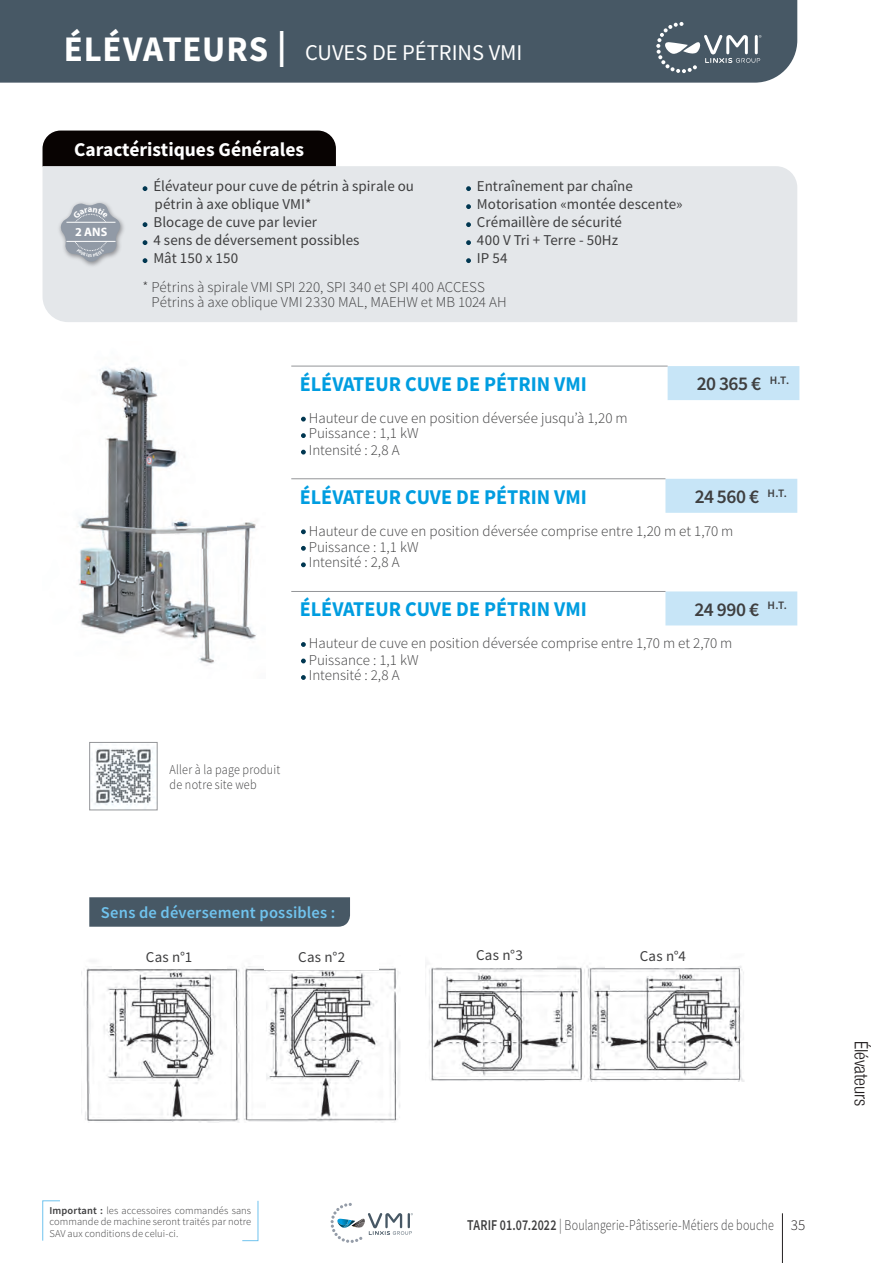
<style>
.page{position:relative;width:893px;height:1263px;background:#fff}
.page>*{position:absolute;margin:0;border:0;box-sizing:border-box;transform-origin:0 0}
.MODELE_2022{font:700 36px "Source Sans Pro";letter-spacing:.02em;color:#fff}
.Gammes_2022{font:22.5px "Source Sans Pro";color:#fff}
.Modele_BLEU_2022{font:700 21px "Source Sans Pro";color:#009de0;scale:.96 1}
.Caract__Generales_Ti{font:700 19.5px "Source Sans Pro";color:#fff}
.Prix_2022{font:600 19.5px "Source Sans Pro";letter-spacing:-.025em;color:#3e3e3f}
.t1{font:300 condensed 18.3px "Helvetica Neue LT";letter-spacing:-.01em;color:#231f20}
.t2{font:600 16.5px "Source Sans Pro";letter-spacing:.015em;color:#70c3ee}
.Infos_2022{font:300 15px "Source Sans Pro";color:#3e3e3f}
.Presentation_Texte_2{font:15px/18px "Source Sans Pro";letter-spacing:.005em;color:#3e3e3f}
.Legende_photo{font:300 15px/15px "Source Sans Pro";letter-spacing:.005em;color:#3e3e3f}
.Legende_photo-2{font:300 15px "Source Sans Pro";letter-spacing:.005em;color:#3e3e3f;scale:.8 1}
.t3{font:300 13.5px/15px "Source Sans Pro";letter-spacing:.015em;color:#3e3e3f;scale:.9 1}
.t4{font:700 12.15px "Myriad Pro";color:#fff}
.t5{font:600 11.4px "Source Sans Pro";color:#3e3e3f}
.t6{font:300 10.5px/11.2px "Source Sans Pro";letter-spacing:.005em;color:#3e3e3f;text-align:justify}
.s1{font-weight:600}
.s2{color:#231f20}
</style>
<div class="page">
<svg style="left:242px;top:1200px;width:16px;height:41px"></svg>
<svg style="left:42px;top:1200px;width:18px;height:41px"></svg>
<svg style="left:331px;top:1203px;width:82px;height:40px"></svg>
<hr style="left:782px;top:1213px;width:1px;height:50px;background:#231f20">
<div style="left:43px;top:131px;width:293px;height:35px;background:#080302"></div>
<img style="left:91px;top:748px;width:63px;height:58px">
<div style="left:89px;top:742px;width:69px;height:68px;border:1px solid #939598"></div>
<div style="left:0;top:0;width:797px;height:83px;background:#475865"></div>
<svg style="left:656px;top:22px;width:105px;height:51px;background:#66747f"></svg>
<div style="left:43px;top:166px;width:754px;height:156px;background:#e4e7ea"></div>
<svg style="left:143px;top:186px;width:4px;height:5px"></svg>
<svg style="left:143px;top:222px;width:4px;height:5px"></svg>
<svg style="left:143px;top:240px;width:4px;height:5px"></svg>
<svg style="left:143px;top:258px;width:4px;height:5px"></svg>
<svg style="left:466px;top:186px;width:5px;height:5px"></svg>
<svg style="left:466px;top:204px;width:5px;height:5px"></svg>
<svg style="left:466px;top:222px;width:5px;height:5px"></svg>
<svg style="left:466px;top:240px;width:5px;height:5px"></svg>
<svg style="left:466px;top:258px;width:5px;height:5px"></svg>
<img style="left:56px;top:198px;width:70px;height:70px">
<svg style="left:301px;top:417px;width:5px;height:4px"></svg>
<svg style="left:301px;top:433px;width:5px;height:5px"></svg>
<svg style="left:301px;top:450px;width:5px;height:4px"></svg>
<div style="left:668px;top:366px;width:131px;height:34px;background:#c7e5f7"></div>
<hr style="left:291px;top:366px;width:377px;height:1px;background:#939598">
<svg style="left:301px;top:529px;width:5px;height:5px"></svg>
<svg style="left:301px;top:546px;width:5px;height:5px"></svg>
<svg style="left:301px;top:562px;width:5px;height:5px"></svg>
<div style="left:665px;top:479px;width:132px;height:34px;background:#c7e5f7"></div>
<hr style="left:291px;top:478px;width:374px;height:1px;background:#939598">
<div style="left:665px;top:591px;width:132px;height:34px;background:#c7e5f7"></div>
<hr style="left:291px;top:591px;width:374px;height:1px;background:#939598">
<svg style="left:301px;top:642px;width:5px;height:5px"></svg>
<svg style="left:301px;top:658px;width:5px;height:5px"></svg>
<svg style="left:301px;top:675px;width:5px;height:5px"></svg>
<img style="left:77px;top:367px;width:179px;height:299px">
<svg style="left:89px;top:897px;width:261px;height:30px;background:#4b5b68"></svg>
<img style="left:85px;top:961px;width:314px;height:161px">
<div style="left:112px;top:951px;width:114px;height:18px;background:#fff"></div>
<div style="left:264px;top:951px;width:115px;height:18px;background:#fff"></div>
<img style="left:429px;top:965px;width:314px;height:117px">
<div style="left:442px;top:949px;width:115px;height:18px;background:#fff"></div>
<div style="left:605px;top:949px;width:115px;height:18px;background:#fff"></div>
<svg style="left:61px;top:203px;width:60px;height:59px;background:#a8afb8"></svg>
<p class="MODELE_2022" style="left:64px;top:24px;width:224px">ÉLÉVATEURS |</p>
<p class="Gammes_2022" style="left:305px;top:38px;width:219px">CUVES DE PÉTRINS VMI</p>
<p class="Caract__Generales_Ti" style="left:74px;top:136px;width:231px">Caractéristiques Générales</p>
<p class="t4" style="left:75px;top:224px;width:34px">2 ANS</p>
<p class="Presentation_Texte_2" style="left:153px;top:177px;width:262px">Élévateur pour cuve de pétrin à spirale ou pétrin à axe oblique VMI*</p>
<p class="Presentation_Texte_2" style="left:153px;top:213px;width:165px">Blocage de cuve par levier</p>
<p class="Presentation_Texte_2" style="left:153px;top:231px;width:208px">4 sens de déversement possibles</p>
<p class="Presentation_Texte_2" style="left:153px;top:249px;width:86px">Mât 150 x 150</p>
<p class="Presentation_Texte_2" style="left:477px;top:177px;width:158px">Entraînement par chaîne</p>
<p class="Presentation_Texte_2" style="left:477px;top:195px;width:207px">Motorisation «montée descente»</p>
<p class="Presentation_Texte_2" style="left:477px;top:213px;width:147px">Crémaillère de sécurité</p>
<p class="Presentation_Texte_2" style="left:477px;top:231px;width:143px">400 V Tri + Terre - 50Hz</p>
<p class="Presentation_Texte_2" style="left:477px;top:249px;width:32px">IP 54</p>
<p class="Legende_photo" style="left:152px;top:279px;width:357px;text-indent:-9px">* Pétrins à spirale VMI SPI 220, SPI 340 et SPI 400 ACCESS<br>Pétrins à axe oblique VMI 2330 MAL, MAEHW et MB 1024 AH</p>
<p class="Modele_BLEU_2022" style="left:300px;top:370px;width:301px">ÉLÉVATEUR CUVE DE PÉTRIN VMI</p>
<p class="Prix_2022" style="left:697px;top:371px;width:66px">20 365 €</p>
<p class="t5" style="left:770px;top:373px;width:21px">H.T.</p>
<p class="Infos_2022" style="left:309px;top:409px;width:320px">Hauteur de cuve en position déversée jusqu’à 1,20 m</p>
<p class="Infos_2022" style="left:309px;top:424px;width:111px">Puissance : 1,1 kW</p>
<p class="Infos_2022" style="left:309px;top:440px;width:92px">Intensité : 2,8 A</p>
<p class="Modele_BLEU_2022" style="left:300px;top:482px;width:301px">ÉLÉVATEUR CUVE DE PÉTRIN VMI</p>
<p class="Prix_2022" style="left:695px;top:484px;width:66px">24 560 €</p>
<p class="t5" style="left:767px;top:485px;width:21px">H.T.</p>
<p class="Infos_2022" style="left:309px;top:521px;width:426px">Hauteur de cuve en position déversée comprise entre 1,20 m et 1,70 m</p>
<p class="Infos_2022" style="left:309px;top:538px;width:111px">Puissance : 1,1 kW</p>
<p class="Infos_2022" style="left:309px;top:553px;width:92px">Intensité : 2,8 A</p>
<p class="Modele_BLEU_2022" style="left:300px;top:595px;width:301px">ÉLÉVATEUR CUVE DE PÉTRIN VMI</p>
<p class="Prix_2022" style="left:694px;top:596px;width:66px">24 990 €</p>
<p class="t5" style="left:767px;top:598px;width:21px">H.T.</p>
<p class="Infos_2022" style="left:309px;top:634px;width:425px">Hauteur de cuve en position déversée comprise entre 1,70 m et 2,70 m</p>
<p class="Infos_2022" style="left:309px;top:651px;width:111px">Puissance : 1,1 kW</p>
<p class="Infos_2022" style="left:309px;top:666px;width:92px">Intensité : 2,8 A</p>
<p class="t3" style="left:170px;top:762px;width:124px">Aller à la page produit de notre site web</p>
<p class="t2" style="left:101px;top:901px;width:236px">Sens de déversement possibles :</p>
<p class="Presentation_Texte_2" style="left:146px;top:948px;width:48px">Cas n°1</p>
<p class="Presentation_Texte_2" style="left:298px;top:948px;width:49px">Cas n°2</p>
<p class="Presentation_Texte_2" style="left:476px;top:946px;width:49px">Cas n°3</p>
<p class="Presentation_Texte_2" style="left:640px;top:946px;width:48px">Cas n°4</p>
<p class="t6" style="left:50px;top:1205px;width:203px"><span class="s1">Important :</span> les accessoires commandés sans commande de machine seront traités par notre SAV aux conditions de celui-ci.</p>
<p class="Legende_photo-2" style="left:467px;top:1215px;width:424px"><span class="s1">TARIF 01.07.2022</span> | Boulangerie-Pâtisserie-Métiers de bouche <span class="s2">35</span></p>
<p class="t1" style="left:872px;top:1041px;width:66px;rotate:90deg">Élévateurs</p>
</div>
